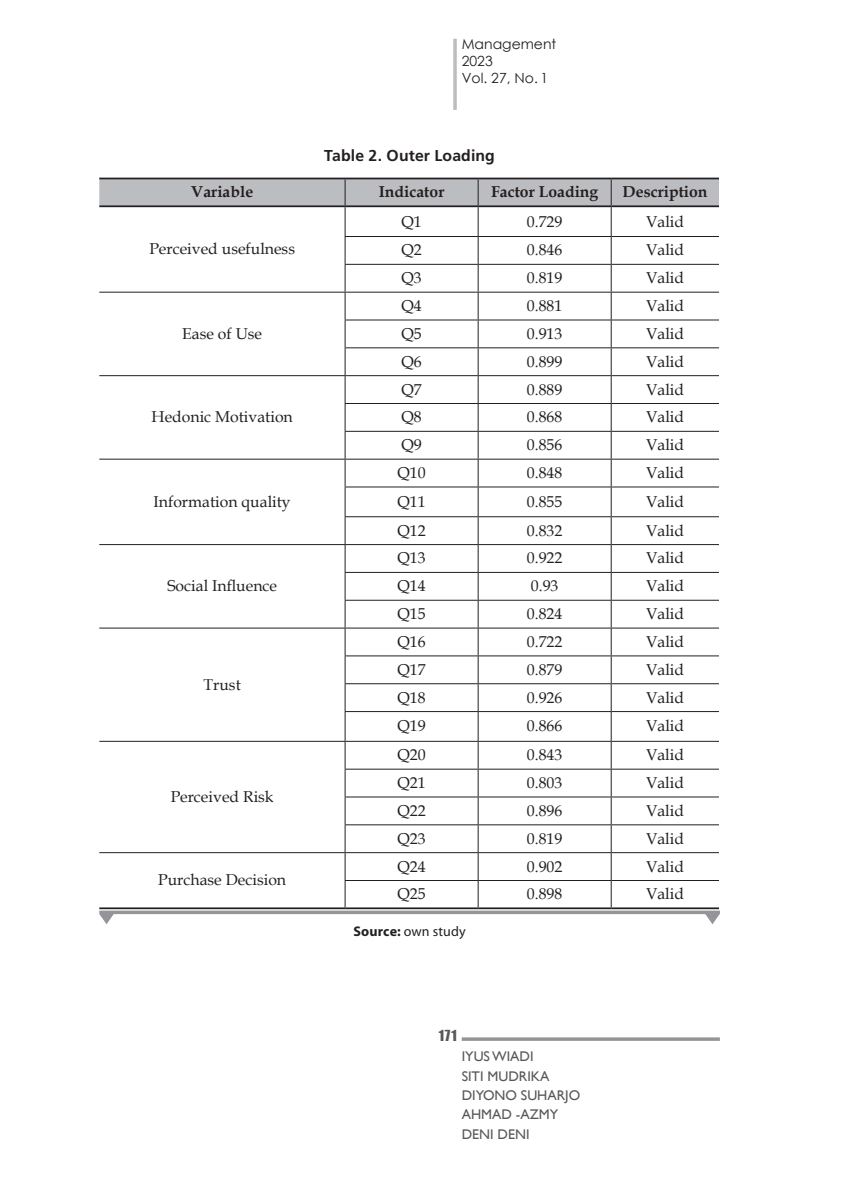
<style>
.page{position:relative;width:844px;height:1191px;background:#fff}
.page>*{position:absolute;margin:0;border:0;box-sizing:border-box;transform-origin:0 0}
.t1{font:15.75px "Book Antiqua";color:#231f20}
.t2{font:700 15.75px "Book Antiqua";color:#231f20}
.t3{font:700 15.75px "Frutiger LT Pro";letter-spacing:.01em;color:#231f20}
.t4{font:14px/19.2px "Gill Sans";color:#57585a}
.t5{font:14px/16.8px "Century Gothic";color:#231f20}
.t6{font:14px "Myriad Pro";letter-spacing:.01em;color:#231f20}
.t7{font:14px "Impact";color:#57585a}
.s1{font-weight:700}
</style>
<div class="page">
<hr style="left:461px;top:1037px;width:258px;height:3px;background:#939598">
<hr style="left:453px;top:39px;width:3px;height:71px;background:#bcbdc0">
<svg style="left:99px;top:179px;width:619px;height:728px"></svg>
<hr style="left:99px;top:178px;width:246px;height:1px;background:#231f20">
<hr style="left:345px;top:178px;width:133px;height:1px;background:#231f20">
<hr style="left:478px;top:178px;width:133px;height:1px;background:#231f20">
<hr style="left:611px;top:178px;width:107px;height:1px;background:#231f20">
<hr style="left:99px;top:205px;width:246px;height:2px;background:#231f20">
<hr style="left:345px;top:205px;width:133px;height:2px;background:#231f20">
<hr style="left:478px;top:205px;width:133px;height:2px;background:#231f20">
<hr style="left:611px;top:205px;width:107px;height:2px;background:#231f20">
<hr style="left:99px;top:907px;width:246px;height:2px;background:#231f20">
<hr style="left:345px;top:907px;width:133px;height:2px;background:#231f20">
<hr style="left:478px;top:907px;width:133px;height:2px;background:#231f20">
<hr style="left:611px;top:907px;width:107px;height:2px;background:#231f20">
<svg style="left:99px;top:910px;width:620px;height:4px;fill:#939598"></svg>
<svg style="left:99px;top:913px;width:15px;height:11px"></svg>
<svg style="left:705px;top:913px;width:14px;height:11px"></svg>
<p class="t5" style="left:461px;top:36px;width:96px">Management<br>2023<br>Vol. 27, No. 1</p>
<p class="t3" style="left:324px;top:146px;width:172px">Table 2. Outer Loading</p>
<p class="t2" style="left:191px;top:181px;width:64px">Variable</p>
<p class="t2" style="left:378px;top:181px;width:67px">Indicator</p>
<p class="t2" style="left:491px;top:181px;width:109px">Factor Loading</p>
<p class="t2" style="left:622px;top:181px;width:86px">Description</p>
<p class="t1" style="left:149px;top:238px;width:147px">Perceived usefulness</p>
<p class="t1" style="left:182px;top:322px;width:81px">Ease of Use</p>
<p class="t1" style="left:152px;top:406px;width:143px">Hedonic Motivation</p>
<p class="t1" style="left:154px;top:490px;width:138px">Information quality</p>
<p class="t1" style="left:167px;top:575px;width:111px">Social Influence</p>
<p class="t1" style="left:203px;top:673px;width:39px">Trust</p>
<p class="t1" style="left:171px;top:785px;width:104px">Perceived Risk</p>
<p class="t1" style="left:158px;top:869px;width:129px">Purchase Decision</p>
<p class="t1" style="left:401px;top:210px;width:22px">Q1</p>
<p class="t1" style="left:527px;top:210px;width:37px">0.729</p>
<p class="t1" style="left:646px;top:210px;width:40px">Valid</p>
<p class="t1" style="left:401px;top:239px;width:22px">Q2</p>
<p class="t1" style="left:527px;top:239px;width:37px">0.846</p>
<p class="t1" style="left:646px;top:239px;width:40px">Valid</p>
<p class="t1" style="left:401px;top:267px;width:22px">Q3</p>
<p class="t1" style="left:527px;top:267px;width:37px">0.819</p>
<p class="t1" style="left:646px;top:267px;width:40px">Valid</p>
<p class="t1" style="left:401px;top:295px;width:22px">Q4</p>
<p class="t1" style="left:527px;top:295px;width:37px">0.881</p>
<p class="t1" style="left:646px;top:295px;width:40px">Valid</p>
<p class="t1" style="left:401px;top:322px;width:22px">Q5</p>
<p class="t1" style="left:527px;top:322px;width:37px">0.913</p>
<p class="t1" style="left:646px;top:322px;width:40px">Valid</p>
<p class="t1" style="left:401px;top:350px;width:22px">Q6</p>
<p class="t1" style="left:527px;top:350px;width:37px">0.899</p>
<p class="t1" style="left:646px;top:350px;width:40px">Valid</p>
<p class="t1" style="left:401px;top:378px;width:22px">Q7</p>
<p class="t1" style="left:527px;top:378px;width:37px">0.889</p>
<p class="t1" style="left:646px;top:378px;width:40px">Valid</p>
<p class="t1" style="left:401px;top:406px;width:22px">Q8</p>
<p class="t1" style="left:527px;top:406px;width:37px">0.868</p>
<p class="t1" style="left:646px;top:406px;width:40px">Valid</p>
<p class="t1" style="left:401px;top:434px;width:22px">Q9</p>
<p class="t1" style="left:527px;top:434px;width:37px">0.856</p>
<p class="t1" style="left:646px;top:434px;width:40px">Valid</p>
<p class="t1" style="left:397px;top:462px;width:30px">Q10</p>
<p class="t1" style="left:527px;top:462px;width:37px">0.848</p>
<p class="t1" style="left:646px;top:462px;width:40px">Valid</p>
<p class="t1" style="left:397px;top:490px;width:30px">Q11</p>
<p class="t1" style="left:527px;top:490px;width:37px">0.855</p>
<p class="t1" style="left:646px;top:490px;width:40px">Valid</p>
<p class="t1" style="left:397px;top:519px;width:30px">Q12</p>
<p class="t1" style="left:527px;top:519px;width:37px">0.832</p>
<p class="t1" style="left:646px;top:519px;width:40px">Valid</p>
<p class="t1" style="left:397px;top:547px;width:30px">Q13</p>
<p class="t1" style="left:527px;top:547px;width:37px">0.922</p>
<p class="t1" style="left:646px;top:547px;width:40px">Valid</p>
<p class="t1" style="left:397px;top:575px;width:30px">Q14</p>
<p class="t1" style="left:530px;top:575px;width:29px">0.93</p>
<p class="t1" style="left:646px;top:575px;width:40px">Valid</p>
<p class="t1" style="left:397px;top:603px;width:30px">Q15</p>
<p class="t1" style="left:527px;top:603px;width:37px">0.824</p>
<p class="t1" style="left:646px;top:603px;width:40px">Valid</p>
<p class="t1" style="left:397px;top:630px;width:30px">Q16</p>
<p class="t1" style="left:527px;top:630px;width:37px">0.722</p>
<p class="t1" style="left:646px;top:630px;width:40px">Valid</p>
<p class="t1" style="left:397px;top:658px;width:30px">Q17</p>
<p class="t1" style="left:527px;top:658px;width:37px">0.879</p>
<p class="t1" style="left:646px;top:658px;width:40px">Valid</p>
<p class="t1" style="left:397px;top:686px;width:30px">Q18</p>
<p class="t1" style="left:527px;top:686px;width:37px">0.926</p>
<p class="t1" style="left:646px;top:686px;width:40px">Valid</p>
<p class="t1" style="left:397px;top:715px;width:30px">Q19</p>
<p class="t1" style="left:527px;top:715px;width:37px">0.866</p>
<p class="t1" style="left:646px;top:715px;width:40px">Valid</p>
<p class="t1" style="left:397px;top:744px;width:30px">Q20</p>
<p class="t1" style="left:527px;top:744px;width:37px">0.843</p>
<p class="t1" style="left:646px;top:744px;width:40px">Valid</p>
<p class="t1" style="left:397px;top:771px;width:30px">Q21</p>
<p class="t1" style="left:527px;top:771px;width:37px">0.803</p>
<p class="t1" style="left:646px;top:771px;width:40px">Valid</p>
<p class="t1" style="left:397px;top:799px;width:30px">Q22</p>
<p class="t1" style="left:527px;top:799px;width:37px">0.896</p>
<p class="t1" style="left:646px;top:799px;width:40px">Valid</p>
<p class="t1" style="left:397px;top:827px;width:30px">Q23</p>
<p class="t1" style="left:527px;top:827px;width:37px">0.819</p>
<p class="t1" style="left:646px;top:827px;width:40px">Valid</p>
<p class="t1" style="left:397px;top:855px;width:30px">Q24</p>
<p class="t1" style="left:527px;top:855px;width:37px">0.902</p>
<p class="t1" style="left:646px;top:855px;width:40px">Valid</p>
<p class="t1" style="left:397px;top:883px;width:30px">Q25</p>
<p class="t1" style="left:527px;top:883px;width:37px">0.898</p>
<p class="t1" style="left:646px;top:883px;width:40px">Valid</p>
<p class="t6" style="left:353px;top:922px;width:114px"><span class="s1">Source:</span> own study</p>
<p class="t7" style="left:439px;top:1024px;width:19px">171</p>
<p class="t4" style="left:461px;top:1047px;width:120px">IYUS WIADI<br>SITI MUDRIKA<br>DIYONO SUHARJO<br>AHMAD -AZMY<br>DENI DENI</p>
</div>
